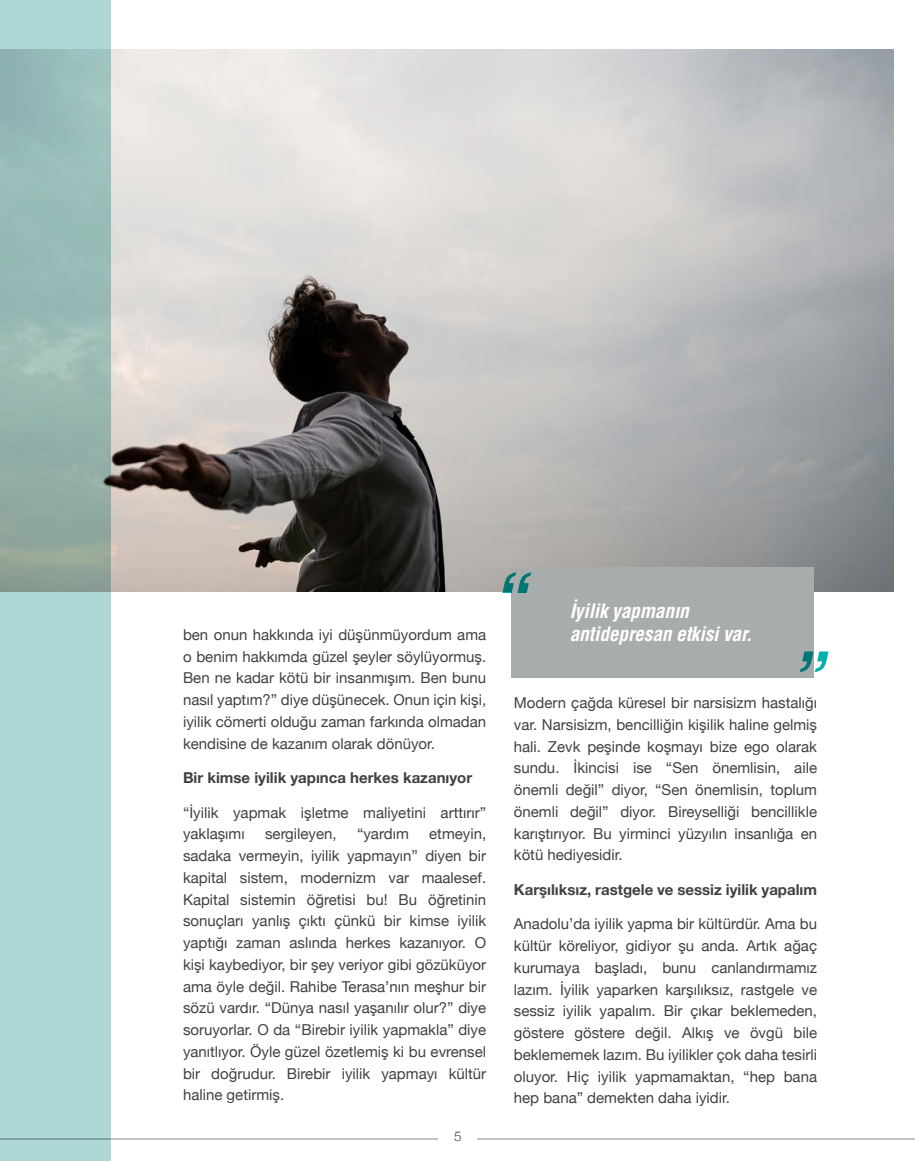
<style>
.page{position:relative;width:915px;height:1161px;background:#fff}
.page>*{position:absolute;margin:0;border:0;box-sizing:border-box;transform-origin:0 0}
.t1{font:italic 700 condensed 19.5px/23.1px "Helvetica LT Std";letter-spacing:-.01em;color:#fff}
.t2{font:15px/21.8px "Helvetica Neue";color:#414042;text-align:justify}
.t3{font:700 15px "Helvetica Neue";color:#414042}
.t4{font:300 13.5px "Helvetica Neue";color:#414042}
</style>
<div class="page">
<hr style="left:0;top:1138px;width:437px;height:1px;background:#c0c2c4">
<hr style="left:477px;top:1138px;width:437px;height:1px;background:#c0c2c4">
<img style="left:111px;top:50px;width:782px;height:541px">
<svg style="left:1px;top:0;width:110px;height:1161px;background:#a2c7c4"></svg>
<hr style="left:0;top:0;width:1px;height:1161px;background:#aed8d6">
<div style="left:511px;top:567px;width:302px;height:110px;background:#a9acac"></div>
<svg style="left:502px;top:572px;width:29px;height:21px"></svg>
<svg style="left:800px;top:651px;width:28px;height:21px"></svg>
<p class="t2" style="left:183px;top:624px;width:304px">ben onun hakkında iyi düşünmüyordum ama o benim hakkımda güzel şeyler söylüyormuş.<br>Ben ne kadar kötü bir insanmışım. Ben bunu nasıl yaptım?” diye düşünecek. Onun için kişi, iyilik cömerti olduğu zaman farkında olmadan kendisine de kazanım olarak dönüyor.</p>
<p class="t3" style="left:183px;top:766px;width:291px">Bir kimse iyilik yapınca herkes kazanıyor</p>
<p class="t2" style="left:183px;top:802px;width:304px">“İyilik yapmak işletme maliyetini arttırır” yaklaşımı</p>
<p class="t2" style="left:183px;top:824px;width:304px;text-indent:246px">etmeyin, sadaka vermeyin, iyilik yapmayın” diyen bir kapital sistem, modernizm var maalesef.<br>Kapital sistemin öğretisi bu! Bu öğretinin sonuçları yanlış çıktı çünkü bir kimse iyilik yaptığı zaman aslında herkes kazanıyor. O kişi kaybediyor, bir şey veriyor gibi gözüküyor ama öyle değil. Rahibe Terasa’nın meşhur bir sözü vardır. “Dünya nasıl yaşanılır olur?” diye soruyorlar. O da “Birebir iyilik yapmakla” diye yanıtlıyor. Öyle güzel özetlemiş ki bu evrensel bir doğrudur. Birebir iyilik yapmayı kültür haline getirmiş.</p>
<p class="t2" style="left:265px;top:824px;width:73px">sergileyen,</p>
<p class="t2" style="left:357px;top:824px;width:53px">“yardım</p>
<p class="t4" style="left:454px;top:1125px;width:9px">5</p>
<h1 class="t1" style="left:569px;top:599px;width:184px">İyilik yapmanın antidepresan etkisi var.</h1>
<p class="t2" style="left:513px;top:693px;width:304px">Modern çağda küresel bir narsisizm hastalığı var. Narsisizm, bencilliğin kişilik haline gelmiş hali. Zevk peşinde koşmayı bize ego olarak sundu. İkincisi ise “Sen önemlisin, aile önemli değil” diyor, “Sen önemlisin, toplum önemli değil” diyor. Bireyselliği bencillikle karıştırıyor. Bu yirminci yüzyılın insanlığa en kötü hediyesidir.</p>
<p class="t3" style="left:513px;top:878px;width:304px">Karşılıksız, rastgele ve sessiz iyilik yapalım</p>
<p class="t2" style="left:513px;top:914px;width:304px">Anadolu’da iyilik yapma bir kültürdür. Ama bu kültür köreliyor, gidiyor şu anda. Artık ağaç kurumaya başladı, bunu canlandırmamız lazım. İyilik yaparken karşılıksız, rastgele ve sessiz iyilik yapalım. Bir çıkar beklemeden, göstere göstere değil. Alkış ve övgü bile beklememek lazım. Bu iyilikler çok daha tesirli oluyor. Hiç iyilik yapmamaktan, “hep bana hep bana” demekten daha iyidir.</p>
</div>
